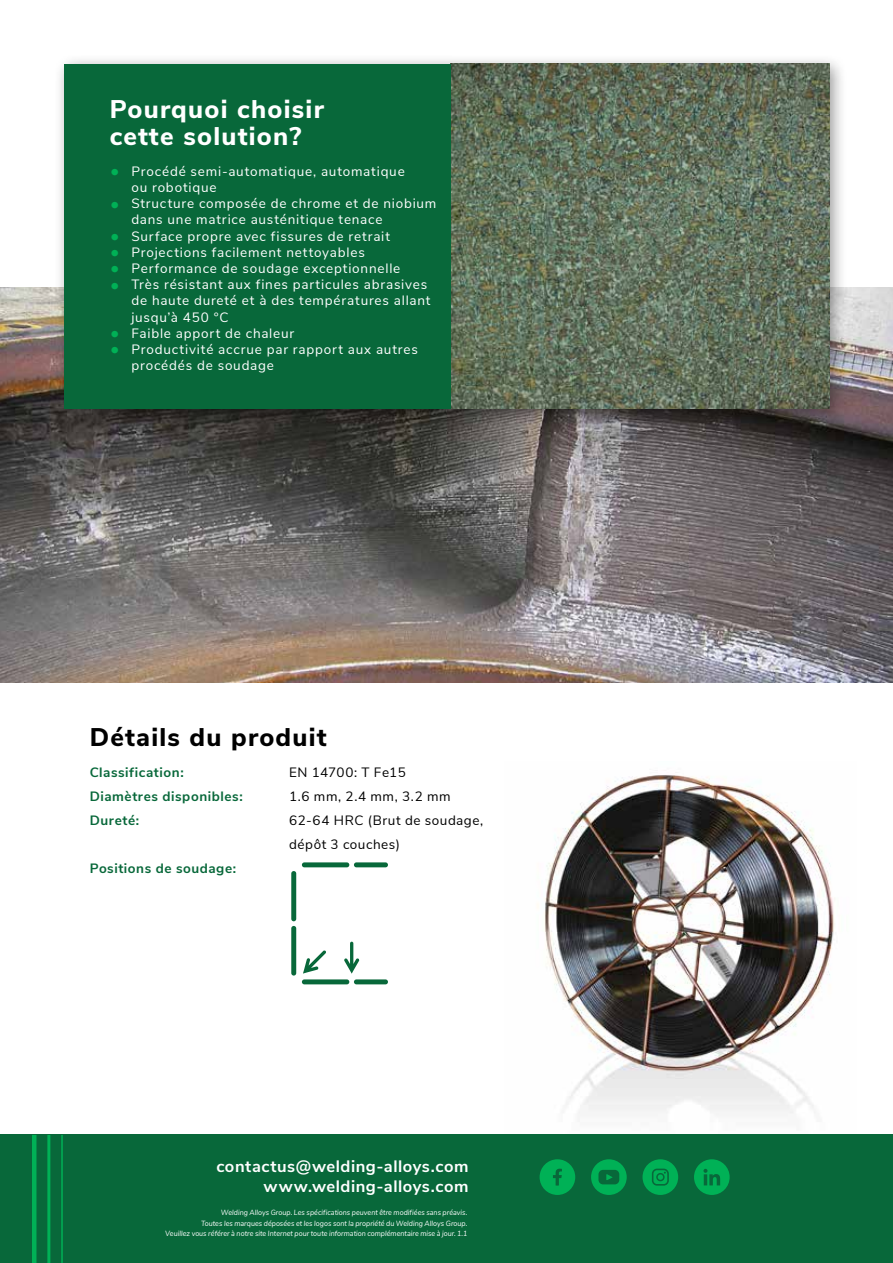
<style>
.page{position:relative;width:893px;height:1263px;background:#fff}
.page>*{position:absolute;margin:0;border:0;box-sizing:border-box;transform-origin:0 0}
.t1{font:800 25.5px/27px "Nunito Sans";letter-spacing:.05em;color:#fff}
.t2{font:800 25.5px "Nunito Sans";letter-spacing:.05em;color:#000}
.t3{font:700 16.5px/19.8px "Nunito Sans";letter-spacing:.03em;color:#fff;text-align:right}
.t4{font:13.5px/16.2px "Nunito Sans";letter-spacing:.06em;color:#fff}
.t5{font:700 13.5px "Nunito Sans";letter-spacing:.04em;color:#08683a}
.t6{font:13.5px/24px "Nunito Sans";letter-spacing:.04em;color:#000}
.t7{font:13.5px "Nunito Sans";letter-spacing:.02em;color:#000}
.t8{font:italic 7.5px/10.5px "Nunito Sans";letter-spacing:.005em;color:#fff;text-align:right;scale:.95 1}
.s1{font-weight:900;font-size:18px;color:#00b156}
</style>
<div class="page">
<img style="left:0;top:287px;width:893px;height:395px">
<div style="left:54px;top:54px;width:793px;height:373px;background:#000;opacity:.4"></div>
<img style="left:451px;top:64px;width:378px;height:345px">
<div style="left:64px;top:64px;width:387px;height:345px;background:#08683a"></div>
<img style="left:537px;top:775px;width:298px;height:340px">
<div style="left:0;top:1135px;width:893px;height:128px;background:#08683a"></div>
<div style="left:540px;top:1159px;width:35px;height:36px;background:#00b156;border-radius:50%"></div>
<svg style="left:553px;top:1169px;width:9px;height:16px"></svg>
<div style="left:591px;top:1159px;width:36px;height:36px;background:#00b156;border-radius:50%"></div>
<svg style="left:598px;top:1170px;width:21px;height:14px"></svg>
<div style="left:694px;top:1159px;width:36px;height:36px;background:#00b156;border-radius:50%"></div>
<svg style="left:703px;top:1169px;width:17px;height:16px"></svg>
<div style="left:642px;top:1159px;width:36px;height:36px;background:#00b156;border-radius:50%"></div>
<svg style="left:652px;top:1168px;width:17px;height:17px"></svg>
<hr style="left:32px;top:1135px;width:4px;height:128px;background:#00b156">
<hr style="left:47px;top:1135px;width:3px;height:128px;background:#00b156">
<hr style="left:61px;top:1135px;width:2px;height:128px;background:#00b156">
<svg style="left:344px;top:942px;width:15px;height:32px"></svg>
<svg style="left:303px;top:950px;width:23px;height:23px"></svg>
<div style="left:302px;top:862px;width:47px;height:5px;background:#08683a;border-radius:2px"></div>
<div style="left:302px;top:979px;width:47px;height:5px;background:#08683a;border-radius:2px"></div>
<div style="left:354px;top:862px;width:34px;height:5px;background:#08683a;border-radius:2px"></div>
<div style="left:354px;top:979px;width:34px;height:5px;background:#08683a;border-radius:2px"></div>
<div style="left:291px;top:871px;width:5px;height:50px;background:#08683a;border-radius:2px"></div>
<div style="left:291px;top:926px;width:5px;height:49px;background:#08683a;border-radius:2px"></div>
<h1 class="t1" style="left:110px;top:94px;width:216px">Pourquoi choisir cette solution?</h1>
<p class="t4" style="left:131px;top:162px;width:275px;text-indent:-21px"><span class="s1">•</span> Procédé semi-automatique, automatique ou robotique</p>
<p class="t4" style="left:131px;top:195px;width:307px;text-indent:-21px"><span class="s1">•</span> Structure composée de chrome et de niobium dans une matrice austénitique tenace</p>
<p class="t4" style="left:110px;top:227px;width:281px"><span class="s1">•</span> Surface propre avec fissures de retrait</p>
<p class="t4" style="left:110px;top:243px;width:256px"><span class="s1">•</span> Projections facilement nettoyables</p>
<p class="t4" style="left:110px;top:259px;width:292px"><span class="s1">•</span> Performance de soudage exceptionnelle</p>
<p class="t4" style="left:131px;top:276px;width:301px;text-indent:-21px"><span class="s1">•</span> Très résistant aux fines particules abrasives de haute dureté et à des températures allant jusqu’à 450 °C</p>
<p class="t4" style="left:110px;top:324px;width:186px"><span class="s1">•</span> Faible apport de chaleur</p>
<p class="t4" style="left:131px;top:340px;width:288px;text-indent:-21px"><span class="s1">•</span> Productivité accrue par rapport aux autres procédés de soudage</p>
<h1 class="t2" style="left:90px;top:718px;width:239px">Détails du produit</h1>
<p class="t5" style="left:90px;top:763px;width:96px">Classification:</p>
<p class="t7" style="left:289px;top:763px;width:118px">EN 14700: T Fe15</p>
<p class="t5" style="left:90px;top:787px;width:155px">Diamètres disponibles:</p>
<p class="t6" style="left:289px;top:784px;width:163px">1.6 mm, 2.4 mm, 3.2 mm</p>
<p class="t5" style="left:90px;top:811px;width:51px">Dureté:</p>
<p class="t6" style="left:289px;top:808px;width:196px">62-64 HRC (Brut de soudage, dépôt 3 couches)</p>
<p class="t5" style="left:90px;top:859px;width:148px">Positions de soudage:</p>
<p class="t3" style="left:216px;top:1156px;width:254px">contactus@welding-alloys.com www.welding-alloys.com</p>
<p class="t8" style="left:165px;top:1207px;width:320px">Welding Alloys Group. Les spécifications peuvent être modifiées sans préavis.<br>Toutes les marques déposées et les logos sont la propriété du Welding Alloys Group.<br>Veuillez vous référer à notre site Internet pour toute information complémentaire mise à jour. 1.1</p>
</div>
